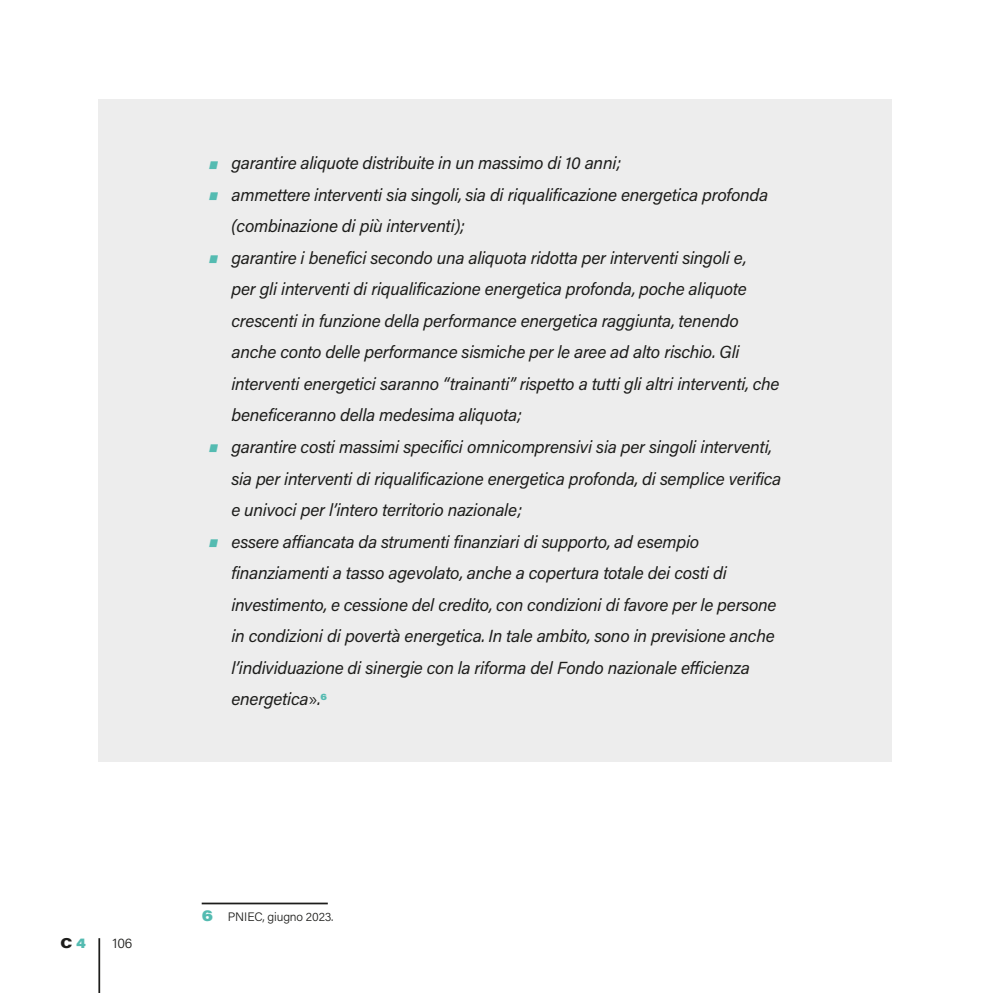
<style>
.page{position:relative;width:993px;height:993px;background:#fff}
.page>*{position:absolute;margin:0;border:0;box-sizing:border-box;transform-origin:0 0}
.t1{font:17.5px/31.5px "Acumin Variable Concept";letter-spacing:-.015em;color:#1d1d1b}
.t2{font:14px "Acumin Variable Concept";color:#1d1d1b}
.t3{font:12.25px "Acumin Variable Concept";letter-spacing:-.015em;color:#1d1d1b}
.s1{font-size:38.5px;color:#54bbb1}
.s2{color:#54bbb1}
.s3{font-size:15.75px;color:#54bbb1}
</style>
<div class="page">
<hr style="left:98px;top:937px;width:2px;height:55px;background:#1d1d1b">
<div style="left:98px;top:99px;width:793px;height:662px;background:#ededed"></div>
<hr style="left:202px;top:902px;width:126px;height:2px;background:#1d1d1b">
<p class="t1" style="left:206px;top:147px;width:416px"><span class="s1">•</span> garantire aliquote distribuite in un massimo di 10 anni;</p>
<p class="t1" style="left:231px;top:178px;width:538px;text-indent:-25px"><span class="s1">•</span> ammettere interventi sia singoli, sia di riqualificazione energetica profonda (combinazione di più interventi);</p>
<p class="t1" style="left:231px;top:241px;width:549px;text-indent:-25px"><span class="s1">•</span> garantire i benefici secondo una aliquota ridotta per interventi singoli e,<br>per gli interventi di riqualificazione energetica profonda, poche aliquote crescenti in funzione della performance energetica raggiunta, tenendo anche conto delle performance sismiche per le aree ad alto rischio. Gli interventi energetici saranno “trainanti” rispetto a tutti gli altri interventi, che beneficeranno della medesima aliquota;</p>
<p class="t1" style="left:231px;top:430px;width:551px;text-indent:-25px"><span class="s1">•</span> garantire costi massimi specifici omnicomprensivi sia per singoli interventi, sia per interventi di riqualificazione energetica profonda, di semplice verifica e univoci per l’intero territorio nazionale;</p>
<p class="t1" style="left:231px;top:525px;width:546px;text-indent:-25px"><span class="s1">•</span> essere affiancata da strumenti finanziari di supporto, ad esempio finanziamenti a tasso agevolato, anche a copertura totale dei costi di investimento, e cessione del credito, con condizioni di favore per le persone in condizioni di povertà energetica. In tale ambito, sono in previsione anche l’individuazione di sinergie con la riforma del Fondo nazionale efficienza energetica».<sup>6</sup></p>
<p class="t2" style="left:61px;top:933px;width:27px">C <span class="s2">4</span></p>
<p class="t2" style="left:112px;top:933px;width:21px">106</p>
<p class="t3" style="left:202px;top:908px;width:133px"><span class="s3">6</span> PNIEC, giugno 2023.</p>
</div>
